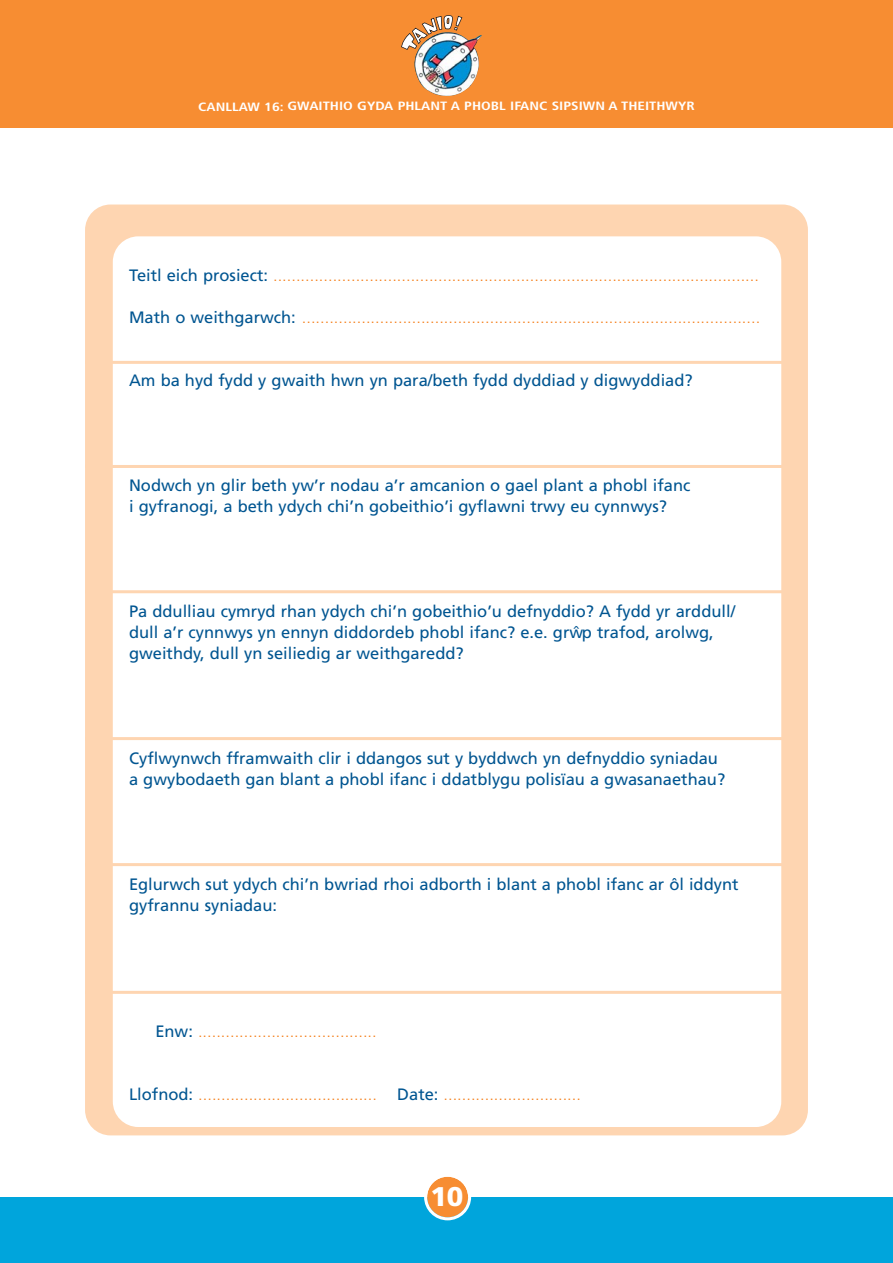
<style>
.page{position:relative;width:893px;height:1263px;background:#fff}
.page>*{position:absolute;margin:0;border:0;box-sizing:border-box;transform-origin:0 0}
.t1{font:900 27px "Frutiger";color:#fff}
.t2{font:16.5px/21px "Frutiger";color:#005591}
.t3{font:300 16.5px "Frutiger";color:#f5821f}
.t4{font:700 condensed 12px "Frutiger";color:#fff;scale:1.25 1}
.t5{font:700 7.2px "Frutiger";color:#005591;scale:1.67 1}
.s1{font-weight:400;color:#005591}
</style>
<div class="page">
<div style="left:85px;top:205px;width:723px;height:930px;background:#fed5b1;border-radius:26px"></div>
<div style="left:113px;top:236px;width:668px;height:891px;background:#fff;border-radius:26px"></div>
<div style="left:0;top:1198px;width:893px;height:65px;background:#00a5dc"></div>
<svg style="left:424px;top:1176px;width:47px;height:44px"></svg>
<div style="left:0;top:0;width:893px;height:128px;background:#f78d32"></div>
<hr style="left:85px;top:361px;width:713px;height:3px;background:#fed5b1">
<hr style="left:85px;top:465px;width:713px;height:3px;background:#fed5b1">
<hr style="left:85px;top:590px;width:713px;height:3px;background:#fed5b1">
<hr style="left:85px;top:737px;width:713px;height:3px;background:#fed5b1">
<hr style="left:85px;top:863px;width:713px;height:3px;background:#fed5b1">
<hr style="left:85px;top:991px;width:713px;height:3px;background:#fed5b1">
<svg style="left:401px;top:15px;width:61px;height:35px"></svg>
<img style="left:414px;top:32px;width:68px;height:64px">
<p class="t4" style="left:198px;top:101px;width:399px">CANLLAW 16: GWAITHIO GYDA PHLANT A PHOBL IFANC SIPSIWN A THEITHWYR</p>
<p class="t3" style="left:129px;top:269px;width:631px"><span class="s1">Teitl eich prosiect:</span> ..........................................................................................................</p>
<p class="t3" style="left:129px;top:311px;width:633px"><span class="s1">Math o weithgarwch:</span> ....................................................................................................</p>
<p class="t2" style="left:129px;top:371px;width:565px">Am ba hyd fydd y gwaith hwn yn para/beth fydd dyddiad y digwyddiad?</p>
<p class="t2" style="left:129px;top:476px;width:563px">Nodwch yn glir beth yw’r nodau a’r amcanion o gael plant a phobl ifanc i gyfranogi, a beth ydych chi’n gobeithio’i gyflawni trwy eu cynnwys?</p>
<p class="t2" style="left:129px;top:602px;width:608px">Pa ddulliau cymryd rhan ydych chi’n gobeithio’u defnyddio? A fydd yr arddull/ dull a’r cynnwys yn ennyn diddordeb phobl ifanc? e.e. grwp trafod, arolwg,</p>
<p class="t5" style="left:573px;top:625px;width:6px">^</p>
<p class="t2" style="left:129px;top:644px;width:336px">gweithdy, dull yn seiliedig ar weithgaredd?</p>
<p class="t2" style="left:129px;top:749px;width:598px">Cyflwynwch fframwaith clir i ddangos sut y byddwch yn defnyddio syniadau a gwybodaeth gan blant a phobl ifanc i ddatblygu polisïau a gwasanaethau?</p>
<p class="t2" style="left:129px;top:875px;width:611px">Eglurwch sut ydych chi’n bwriad rhoi adborth i blant a phobl ifanc ar ôl iddynt gyfrannu syniadau:</p>
<p class="t3" style="left:155px;top:1025px;width:223px"><span class="s1">Enw:</span> .......................................</p>
<p class="t3" style="left:129px;top:1088px;width:453px"><span class="s1">Llofnod:</span> ....................................... <span class="s1">Date:</span> ..............................</p>
<h1 class="t1" style="left:430px;top:1186px;width:35px">10</h1>
</div>
